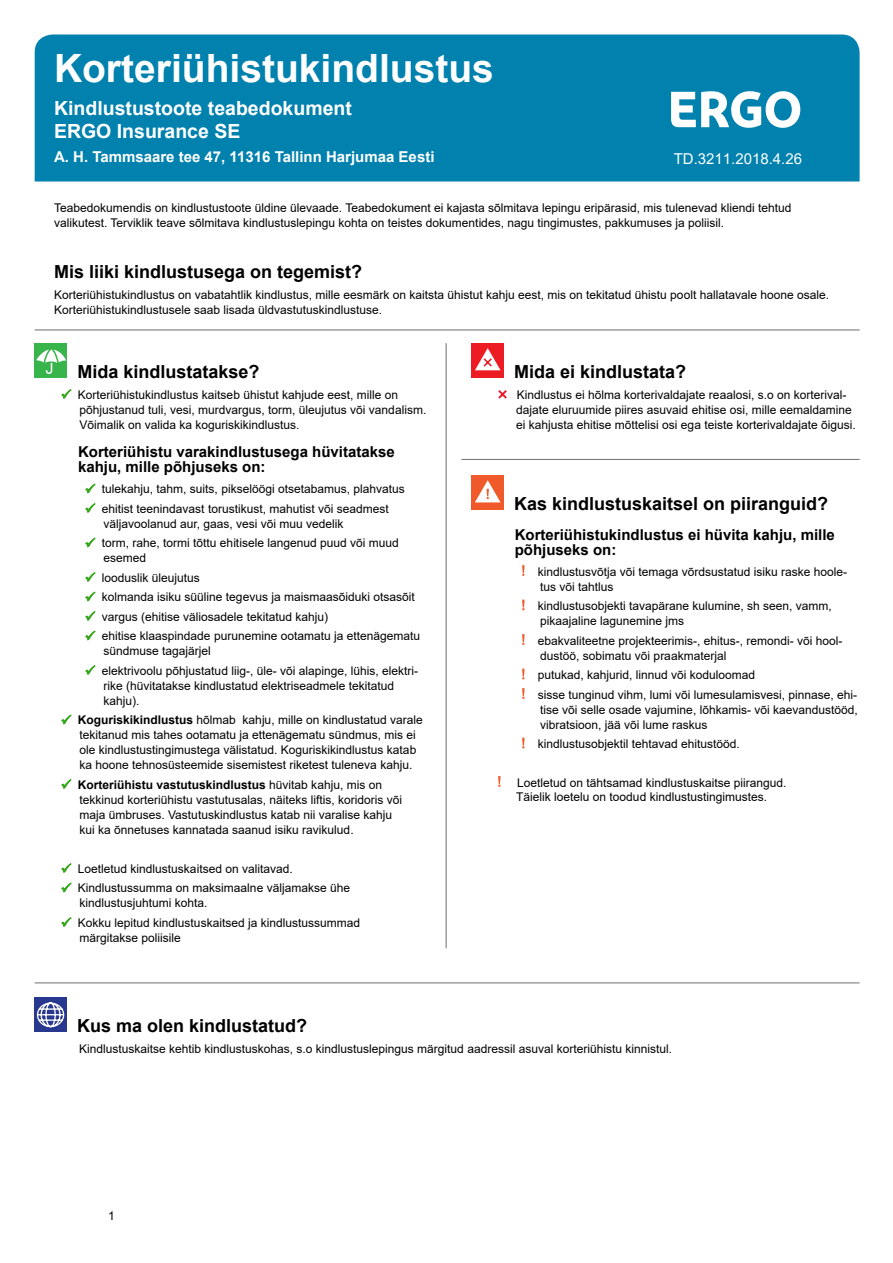
<style>
.page{position:relative;width:893px;height:1263px;background:#fff}
.page>*{position:absolute;margin:0;border:0;box-sizing:border-box;transform-origin:0 0}
.t1{font:700 39px "Arial";color:#fff}
.t2{font:700 19.5px/23.4px "Arial";color:#fff}
.t3{font:700 18px "Arial";color:#000}
.t4{font:700 15px/15px "Arial";color:#000}
.t5{font:700 15px "Arial";color:#fff}
.t6{font:15px "Arial";color:#fff}
.t7{font:12px/15px "Arial";color:#000}
.t8{font:12px "Arial";color:#000}
.s1{font-weight:700}
</style>
<div class="page">
<div style="left:35px;top:35px;width:825px;height:147px;background:#0081ae"></div>
<hr style="left:35px;top:330px;width:825px;height:1px;background:#6e6e6e">
<hr style="left:461px;top:459px;width:399px;height:1px;background:#6e6e6e">
<div style="left:34px;top:343px;width:33px;height:35px;background:#38b54a"></div>
<svg style="left:36px;top:349px;width:30px;height:25px"></svg>
<svg style="left:61px;top:389px;width:11px;height:10px"></svg>
<svg style="left:85px;top:484px;width:11px;height:10px"></svg>
<svg style="left:85px;top:503px;width:11px;height:10px"></svg>
<svg style="left:85px;top:538px;width:11px;height:10px"></svg>
<svg style="left:85px;top:572px;width:11px;height:10px"></svg>
<svg style="left:85px;top:592px;width:11px;height:10px"></svg>
<svg style="left:85px;top:611px;width:11px;height:10px"></svg>
<svg style="left:85px;top:631px;width:11px;height:10px"></svg>
<svg style="left:85px;top:665px;width:11px;height:10px"></svg>
<svg style="left:61px;top:715px;width:11px;height:10px"></svg>
<svg style="left:61px;top:779px;width:11px;height:10px"></svg>
<svg style="left:61px;top:863px;width:11px;height:10px"></svg>
<svg style="left:61px;top:883px;width:11px;height:10px"></svg>
<svg style="left:61px;top:917px;width:11px;height:10px"></svg>
<div style="left:471px;top:475px;width:33px;height:35px;background:#f05929"></div>
<svg style="left:475px;top:480px;width:26px;height:22px"></svg>
<svg style="left:522px;top:565px;width:2px;height:11px"></svg>
<svg style="left:522px;top:600px;width:2px;height:10px"></svg>
<svg style="left:522px;top:634px;width:2px;height:11px"></svg>
<svg style="left:522px;top:669px;width:2px;height:10px"></svg>
<svg style="left:522px;top:688px;width:2px;height:11px"></svg>
<svg style="left:522px;top:738px;width:2px;height:10px"></svg>
<svg style="left:498px;top:776px;width:2px;height:11px"></svg>
<div style="left:471px;top:343px;width:33px;height:35px;background:#ed1c24"></div>
<svg style="left:475px;top:348px;width:26px;height:22px"></svg>
<svg style="left:498px;top:390px;width:9px;height:9px"></svg>
<hr style="left:446px;top:343px;width:1px;height:605px;background:#6e6e6e">
<svg style="left:671px;top:91px;width:129px;height:37px"></svg>
<hr style="left:35px;top:982px;width:825px;height:1px;background:#6e6e6e">
<div style="left:34px;top:997px;width:33px;height:35px;background:#29388f"></div>
<svg style="left:36px;top:1002px;width:29px;height:26px"></svg>
<h1 class="t1" style="left:54px;top:41px;width:441px">Korteriühistukindlustus</h1>
<h2 class="t2" style="left:54px;top:96px;width:299px">Kindlustustoote teabedokument<br>ERGO Insurance SE</h2>
<p class="t5" style="left:54px;top:146px;width:382px">A. H. Tammsaare tee 47, 11316 Tallinn Harjumaa Eesti</p>
<p class="t7" style="left:54px;top:200px;width:739px">Teabedokumendis on kindlustustoote üldine ülevaade. Teabedokument ei kajasta sõlmitava lepingu eripärasid, mis tulenevad kliendi tehtud valikutest. Terviklik teave sõlmitava kindlustuslepingu kohta on teistes dokumentides, nagu tingimustes, pakkumuses ja poliisil.</p>
<h3 class="t3" style="left:54px;top:259px;width:310px">Mis liiki kindlustusega on tegemist?</h3>
<p class="t7" style="left:54px;top:287px;width:777px">Korteriühistukindlustus on vabatahtlik kindlustus, mille eesmärk on kaitsta ühistut kahju eest, mis on tekitatud ühistu poolt hallatavale hoone osale.<br>Korteriühistukindlustusele saab lisada üldvastutuskindlustuse.</p>
<p class="t6" style="left:674px;top:149px;width:130px">TD.3211.2018.4.26</p>
<h3 class="t3" style="left:77px;top:359px;width:184px">Mida kindlustatakse?</h3>
<p class="t7" style="left:78px;top:387px;width:350px">Korteriühistukindlustus kaitseb ühistut kahjude eest, mille on põhjustanud tuli, vesi, murdvargus, torm, üleujutus või vandalism.<br>Võimalik on valida ka koguriskikindlustus.</p>
<p class="t4" style="left:78px;top:445px;width:318px">Korteriühistu varakindlustusega hüvitatakse kahju, mille põhjuseks on:</p>
<p class="t7" style="left:102px;top:479px;width:304px;line-height:19.5px">tulekahju, tahm, suits, pikselöögi otsetabamus, plahvatus ehitist teenindavast torustikust, mahutist või seadmest</p>
<p class="t7" style="left:102px;top:514px;width:298px;line-height:19.5px">väljavoolanud aur, gaas, vesi või muu vedelik<br>torm, rahe, tormi tõttu ehitisele langenud puud või muud</p>
<p class="t7" style="left:102px;top:548px;width:320px;line-height:19.5px">esemed<br>looduslik üleujutus<br>kolmanda isiku süüline tegevus ja maismaasõiduki otsasõit vargus (ehitise väliosadele tekitatud kahju)<br>ehitise klaaspindade purunemine ootamatu ja ettenägematu</p>
<p class="t7" style="left:102px;top:641px;width:318px;line-height:19.5px">sündmuse tagajärjel<br>elektrivoolu põhjustatud liig-, üle- või alapinge, lühis, elektri-</p>
<p class="t7" style="left:103px;top:678px;width:292px">rike (hüvitatakse kindlustatud elektriseadmele tekitatud kahju).</p>
<p class="t7" style="left:78px;top:712px;width:346px"><span class="s1">Koguriskikindlustus</span> hõlmab kahju, mille on kindlustatud varale tekitanud mis tahes ootamatu ja ettenägematu sündmus, mis ei ole kindlustustingimustega välistatud. Koguriskikindlustus katab ka hoone tehnosüsteemide sisemistest riketest tuleneva kahju.</p>
<p class="t7" style="left:78px;top:777px;width:326px"><span class="s1">Korteriühistu vastutuskindlustus</span> hüvitab kahju, mis on tekkinud korteriühistu vastutusalas, näiteks liftis, koridoris või maja ümbruses. Vastutuskindlustus katab nii varalise kahju kui ka õnnetuses kannatada saanud isiku ravikulud.</p>
<p class="t7" style="left:78px;top:859px;width:274px;line-height:19.5px">Loetletud kindlustuskaitsed on valitavad.<br>Kindlustussumma on maksimaalne väljamakse ühe</p>
<p class="t7" style="left:78px;top:893px;width:284px;line-height:19.5px">kindlustusjuhtumi kohta.<br>Kokku lepitud kindlustuskaitsed ja kindlustussummad</p>
<p class="t7" style="left:80px;top:930px;width:103px">märgitakse poliisile</p>
<h3 class="t3" style="left:514px;top:359px;width:174px">Mida ei kindlustata?</h3>
<p class="t7" style="left:516px;top:387px;width:341px">Kindlustus ei hõlma korterivaldajate reaalosi, s.o on korterival&shy;dajate eluruumide piires asuvaid ehitise osi, mille eemaldamine ei kahjusta ehitise mõttelisi osi ega teiste korterivaldajate õigusi.</p>
<h3 class="t3" style="left:514px;top:491px;width:316px">Kas kindlustuskaitsel on piiranguid?</h3>
<p class="t4" style="left:515px;top:527px;width:322px">Korteriühistukindlustus ei hüvita kahju, mille põhjuseks on:</p>
<p class="t7" style="left:538px;top:564px;width:311px">kindlustusvõtja või temaga võrdsustatud isiku raske hoole&shy;tus või tahtlus</p>
<p class="t7" style="left:538px;top:598px;width:296px">kindlustusobjekti tavapärane kulumine, sh seen, vamm, pikaajaline lagunemine jms</p>
<p class="t7" style="left:538px;top:633px;width:306px">ebakvaliteetne projekteerimis-, ehitus-, remondi- või hool&shy;dustöö, sobimatu või praakmaterjal</p>
<p class="t7" style="left:538px;top:665px;width:321px;line-height:19.5px">putukad, kahjurid, linnud või koduloomad<br>sisse tunginud vihm, lumi või lumesulamisvesi, pinnase, ehi-</p>
<p class="t7" style="left:540px;top:702px;width:319px">tise või selle osade vajumine, lõhkamis- või kaevandustööd, vibratsioon, jää või lume raskus</p>
<p class="t7" style="left:538px;top:736px;width:204px">kindlustusobjektil tehtavad ehitustööd.</p>
<p class="t7" style="left:516px;top:775px;width:272px;line-height:14.4px">Loetletud on tähtsamad kindlustuskaitse piirangud.<br>Täielik loetelu on toodud kindlustustingimustes.</p>
<h3 class="t3" style="left:77px;top:1013px;width:232px">Kus ma olen kindlustatud?</h3>
<p class="t7" style="left:79px;top:1041px;width:594px">Kindlustuskaitse kehtib kindlustuskohas, s.o kindlustuslepingus märgitud aadressil asuval korteriühistu kinnistul.</p>
<p class="t8" style="left:108px;top:1207px;width:8px">1</p>
</div>
